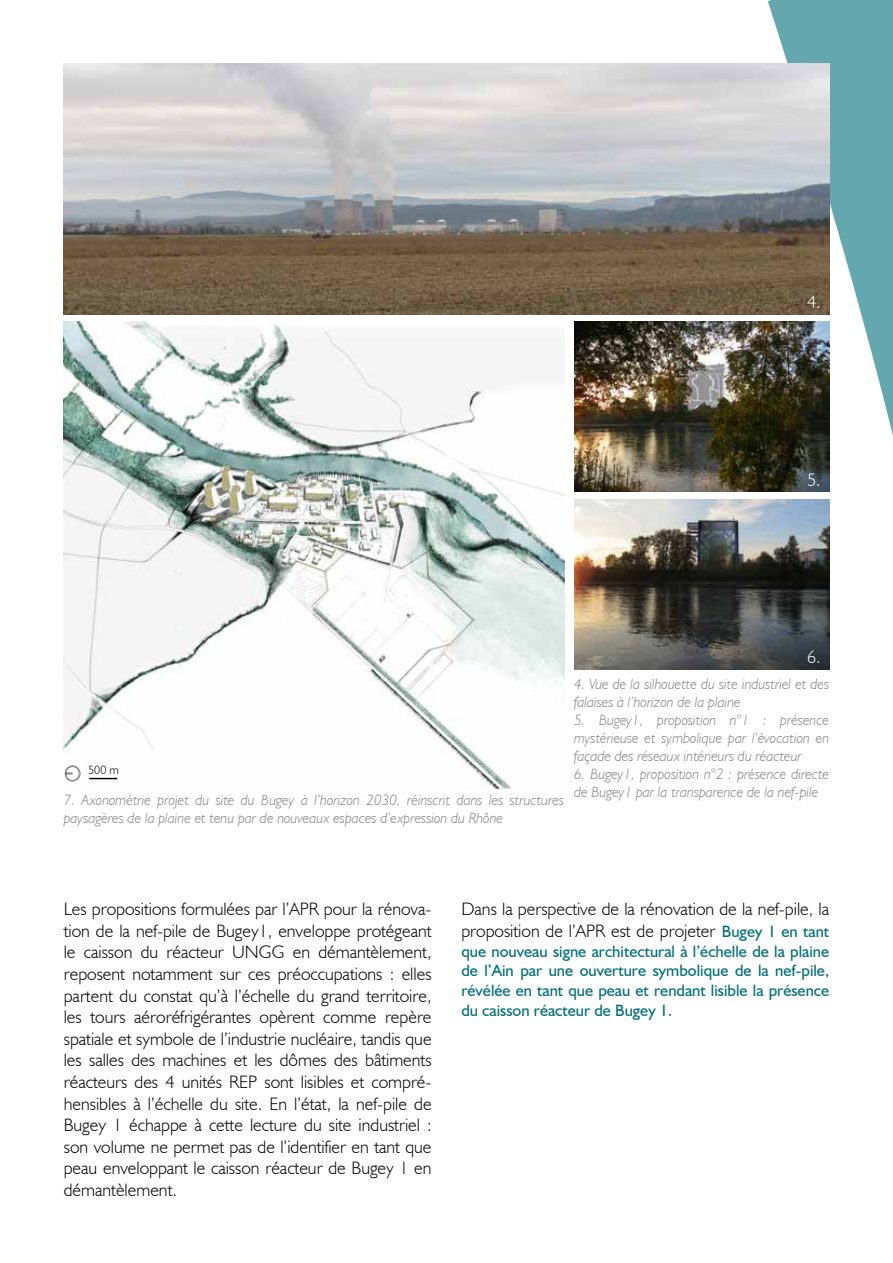
<style>
.page{position:relative;width:893px;height:1263px;background:#fff}
.page>*{position:absolute;margin:0;border:0;box-sizing:border-box;transform-origin:0 0}
.t1{font:300 18px/21.6px "Humanist 521 BT";color:#000;text-align:justify}
.t2{font:300 18px "Humanist 521 BT";color:#fff}
.t3{font:16.5px/19.8px "Humanist 521 BT";color:#006f7a;text-align:justify}
.t4{font:italic 300 15px/18px "Humanist 521 BT";color:#808285}
.t5{font:300 12px "Humanist 521 BT";color:#000}
.s1{font-weight:400;font-size:16.5px;color:#006f7a}
</style>
<div class="page">
<img style="left:64px;top:322px;width:500px;height:466px">
<svg style="left:768px;top:0;width:125px;height:670px"></svg>
<img style="left:64px;top:64px;width:765px;height:250px">
<img style="left:574px;top:322px;width:255px;height:170px">
<img style="left:574px;top:499px;width:255px;height:170px">
<img style="left:64px;top:763px;width:19px;height:20px">
<svg style="left:89px;top:778px;width:28px;height:1px"></svg>
<p class="t2" style="left:807px;top:291px;width:15px">4.</p>
<p class="t2" style="left:807px;top:468px;width:15px">5.</p>
<p class="t5" style="left:88px;top:763px;width:32px">500 m</p>
<p class="t4" style="left:64px;top:790px;width:502px">7. Axonométrie projet du site du Bugey à l’horizon 2030, réinscrit dans les structures paysagères de la plaine et tenu par de nouveaux espaces d’expression du Rhône</p>
<p class="t2" style="left:807px;top:646px;width:15px">6.</p>
<p class="t4" style="left:574px;top:675px;width:257px">4. Vue de la silhouette du site industriel et des falaises à l’horizon de la plaine</p>
<p class="t4" style="left:574px;top:711px;width:257px;text-align:justify">5. Bugey1, proposition n°1 : présence mystérieuse et symbolique par l’évocation en façade des réseaux intérieurs du réacteur</p>
<p class="t4" style="left:574px;top:765px;width:257px">6. Bugey1, proposition n°2 : présence directe de Bugey1 par la transparence de la nef-pile</p>
<p class="t1" style="left:64px;top:898px;width:370px">Les propositions formulées par l’APR pour la rénova&shy;tion de la nef-pile de Bugey1, enveloppe protégeant le caisson du réacteur UNGG</p>
<p class="t1" style="left:64px;top:941px;width:369px;text-indent:229px">en démantèlement, reposent notamment sur ces préoccupations : elles partent du constat qu’à l’échelle du grand territoire, les tours aéroréfrigérantes opèrent comme repère spatiale et symbole de l’industrie nucléaire, tandis que les salles des machines et les dômes des bâtiments réacteurs des 4 unités RE P sont lisibles et compré&shy;hensibles à l’échelle du site. En l’état, la nef-pile de Bugey 1 échappe à cette lecture du site industriel : son volume ne permet pas de l’identifier en tant que peau enveloppant le caisson réacteur de Bugey 1 en démantèlement.</p>
<p class="t1" style="left:461px;top:898px;width:369px">Dans la perspective de la rénovation de la nef-pile, la proposition de l’APR est de projeter <span class="s1">Bugey 1 en tant</span></p>
<p class="t3" style="left:461px;top:941px;width:369px">que nouveau signe architectural à l’échelle de la plaine de l’Ain par une ouverture symbolique de la nef-pile, révélée en tant que peau et rendant lisible la présence du caisson réacteur de Bugey 1.</p>
</div>
